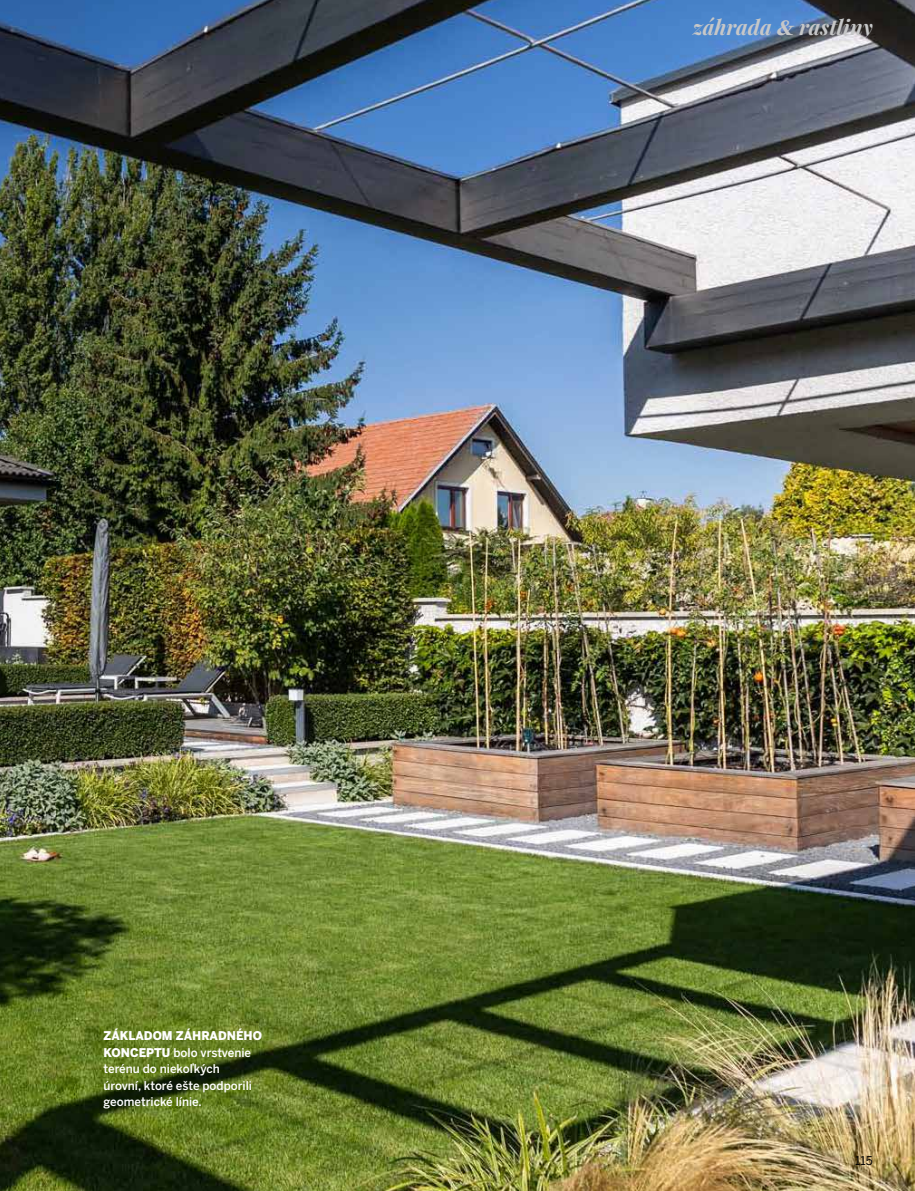
<style>
.page{position:relative;width:915px;height:1191px;background:#fff}
.page>*{position:absolute;margin:0;border:0;box-sizing:border-box;transform-origin:0 0}
.t1{font:italic 700 21px "Playfair Display";color:#c6c7c8}
.t2{font:500 12px/16.5px "Benton Sans";color:#fff}
.t3{font:12px "Benton Sans";color:#000}
.s1{font-weight:900}
.s2{font-family:"Georgia"}
</style>
<div class="page">
<img style="left:0;top:0;width:914px;height:1191px">
<p class="t2" style="left:103px;top:1027px;width:160px"><span class="s1">ZÁKLADOM ZÁHRADN ÉHO<br>KONCEPTU</span> bolo vrstvenie terénu do niekoľkých<br>úrovní, ktoré ešte podporili geometrické línie.</p>
<h1 class="t1" style="left:692px;top:13px;width:181px">záhrada <span class="s2">&amp;</span> rastliny</h1>
<p class="t3" style="left:854px;top:1153px;width:19px">115</p>
</div>
